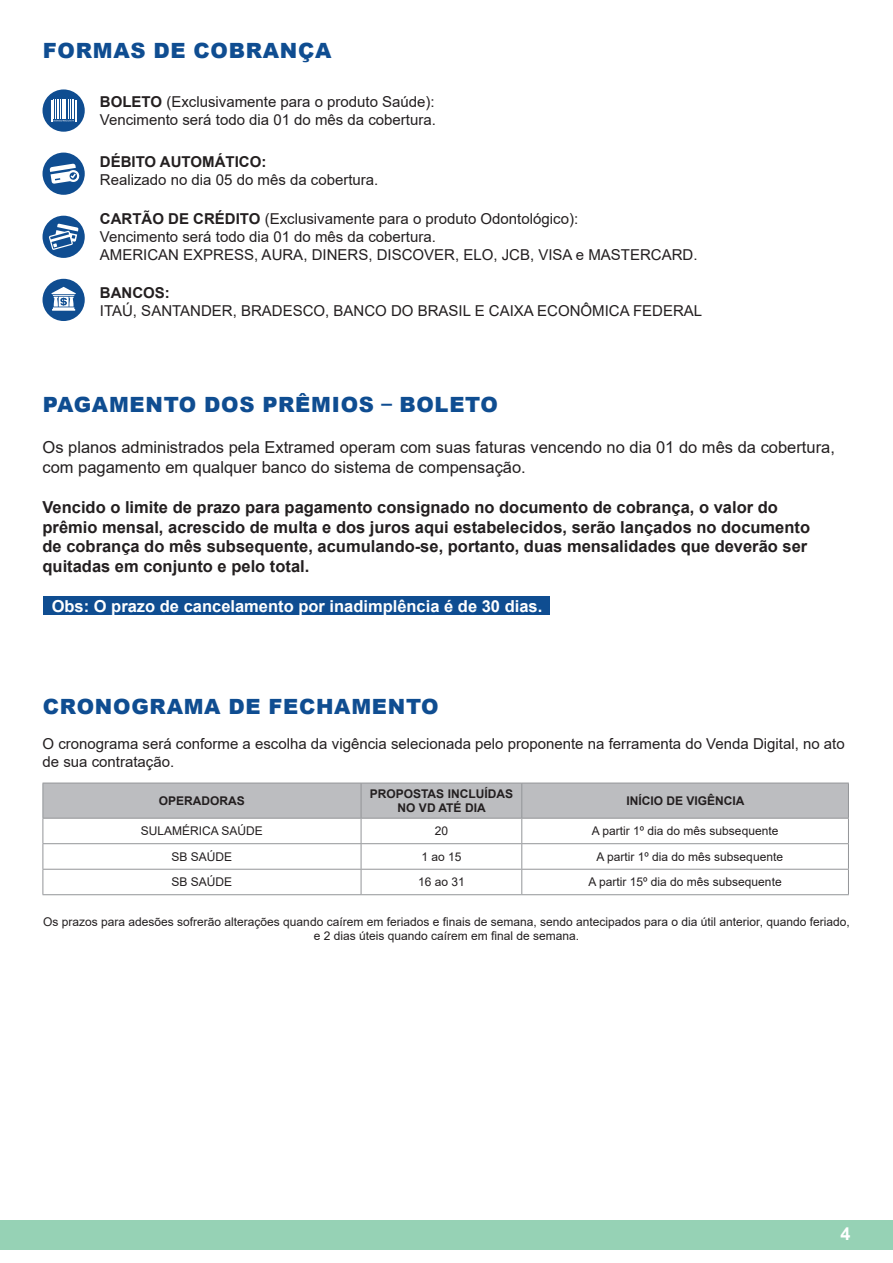
<style>
.page{position:relative;width:893px;height:1263px;background:#fff}
.page>*{position:absolute;margin:0;border:0;box-sizing:border-box;transform-origin:0 0}
.t1{font:900 21px "Arial";letter-spacing:.035em;color:#0f4d91}
.t2{font:700 18px "Arial";color:#fff}
.t3{font:700 16.5px/19.8px "Arial";color:#231f20}
.t4{font:16.5px/19.8px "Arial";color:#231f20}
.t5{font:700 16.5px "Arial";color:#fff}
.t6{font:15px/18px "Arial";color:#231f20}
.t7{font:700 15px "Arial";color:#231f20}
.t8{font:12px/14.4px "Arial";color:#231f20;text-align:center}
.t9{font:700 12px/14.4px "Arial";color:#231f20;text-align:center}
.s1{font-weight:700}
</style>
<div class="page">
<div style="left:0;top:1220px;width:893px;height:30px;background:#96d2b5"></div>
<div style="left:44px;top:597px;width:506px;height:18px;background:#0f4d91"></div>
<div style="left:43px;top:89px;width:42px;height:43px;background:#0f4d91;border-radius:50%"></div>
<svg style="left:51px;top:100px;width:25px;height:22px"></svg>
<div style="left:43px;top:153px;width:42px;height:42px;background:#0f4d91;border-radius:50%"></div>
<svg style="left:50px;top:164px;width:30px;height:20px"></svg>
<div style="left:43px;top:216px;width:42px;height:42px;background:#0f4d91;border-radius:50%"></div>
<svg style="left:49px;top:224px;width:29px;height:26px"></svg>
<div style="left:43px;top:279px;width:42px;height:42px;background:#0f4d91;border-radius:50%"></div>
<svg style="left:51px;top:287px;width:25px;height:24px"></svg>
<svg style="left:43px;top:783px;width:806px;height:111px"></svg>
<hr style="left:43px;top:894px;width:318px;height:1px;background:#939598">
<hr style="left:361px;top:894px;width:161px;height:1px;background:#939598">
<hr style="left:522px;top:894px;width:327px;height:1px;background:#939598">
<h1 class="t1" style="left:43px;top:35px;width:290px">FORMAS DE COBRANÇA</h1>
<p class="t6" style="left:100px;top:92px;width:338px"><span class="s1">BOLETO</span> (Exclusivamente para o produto Saúde):<br>Vencimento será todo dia 01 do mês da cobertura.</p>
<p class="t7" style="left:100px;top:151px;width:168px">DÉBITO AUTOMÁTICO:</p>
<p class="t6" style="left:100px;top:171px;width:280px">Realizado no dia 05 do mês da cobertura.</p>
<p class="t6" style="left:100px;top:209px;width:599px"><span class="s1">CARTÃO DE CRÉDITO</span> (Exclusivamente para o produto Odontológico):<br>Vencimento será todo dia 01 do mês da cobertura.<br>AMERICAN EXPRESS, AURA, DINERS, DISCOVER, ELO, JCB, VISA e MASTERCARD.</p>
<p class="t7" style="left:100px;top:282px;width:71px">BANCOS:</p>
<p class="t6" style="left:100px;top:301px;width:604px">ITAÚ, SANTANDER, BRADESCO, BANCO DO BRASIL E CAIXA ECONÔMICA FEDERAL</p>
<h1 class="t1" style="left:43px;top:389px;width:457px">PAGAMENTO DOS PRÊMIOS – BOLETO</h1>
<p class="t4" style="left:43px;top:438px;width:794px">Os planos administrados pela Extramed operam com suas faturas vencendo no dia 01 do mês da cobertura, com pagamento em qualquer banco do sistema de compensação.</p>
<p class="t3" style="left:43px;top:497px;width:769px">Vencido o limite de prazo para pagamento consignado no documento de cobrança, o valor do prêmio mensal, acrescido de multa e dos juros aqui estabelecidos, serão lançados no documento de cobrança do mês subsequente, acumulando-se, portanto, duas mensalidades que deverão ser quitadas em conjunto e pelo total.</p>
<p class="t5" style="left:52px;top:594px;width:492px">Obs: O prazo de cancelamento por inadimplência é de 30 dias.</p>
<h1 class="t1" style="left:43px;top:691px;width:397px">CRONOGRAMA DE FECHAMENTO</h1>
<p class="t6" style="left:43px;top:734px;width:804px">O cronograma será conforme a escolha da vigência selecionada pelo proponente na ferramenta do Venda Digital, no ato de sua contratação.</p>
<p class="t9" style="left:159px;top:794px;width:88px">OPERADORAS</p>
<p class="t9" style="left:370px;top:786px;width:145px">PROPOSTAS INCLUÍDAS<br>NO VD ATÉ DIA</p>
<p class="t9" style="left:626px;top:794px;width:120px">INÍCIO DE VIGÊNCIA</p>
<p class="t8" style="left:141px;top:824px;width:124px">SULAMÉRICA SAÚDE</p>
<p class="t8" style="left:435px;top:824px;width:15px">20</p>
<p class="t8" style="left:592px;top:824px;width:188px">A partir 1º dia do mês subsequente</p>
<p class="t8" style="left:172px;top:849px;width:62px">SB SAÚDE</p>
<p class="t8" style="left:421px;top:849px;width:42px">1 ao 15</p>
<p class="t8" style="left:596px;top:849px;width:188px">A partir 1º dia do mês subsequente</p>
<p class="t8" style="left:172px;top:875px;width:62px">SB SAÚDE</p>
<p class="t8" style="left:418px;top:875px;width:48px">16 ao 31</p>
<p class="t8" style="left:588px;top:875px;width:195px">A partir 15º dia do mês subsequente</p>
<p class="t8" style="left:43px;top:914px;width:808px">Os prazos para adesões sofrerão alterações quando caírem em feriados e finais de semana, sendo antecipados para o dia útil anterior, quando feriado, e 2 dias úteis quando caírem em final de semana.</p>
<p class="t2" style="left:840px;top:1221px;width:12px">4</p>
</div>
